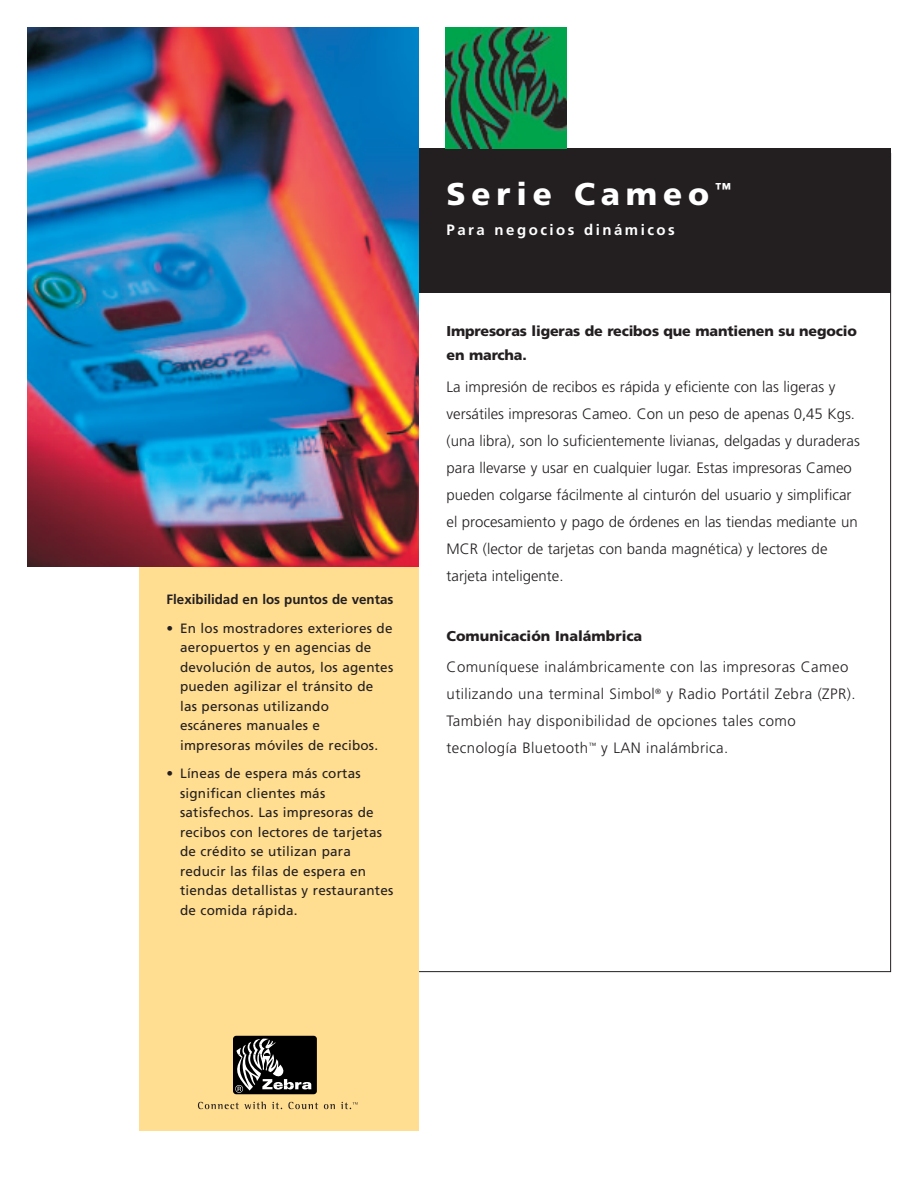
<style>
.page{position:relative;width:918px;height:1188px;background:#fff}
.page>*{position:absolute;margin:0;border:0;box-sizing:border-box;transform-origin:0 0}
.t1{font:900 31.5px "Frutiger";letter-spacing:.185em;color:#fff}
.t2{font:300 15px/27px "Frutiger";color:#231f20}
.t3{font:300 15px/27px "Frutiger";letter-spacing:.03em;color:#231f20}
.t4{font:700 15px "Frutiger";letter-spacing:.165em;color:#fff}
.t5{font:900 14.25px/24px "Frutiger";letter-spacing:-.01em;color:#231f20}
.t6{font:13.5px/19.5px "Frutiger";letter-spacing:.015em;color:#231f20}
.t7{font:700 13.5px "Frutiger";color:#231f20}
</style>
<div class="page">
<div style="left:139px;top:555px;width:279px;height:576px;background:#ffdd91"></div>
<div style="left:405px;top:148px;width:486px;height:145px;background:#231f20"></div>
<img style="left:27px;top:27px;width:391px;height:540px">
<img style="left:445px;top:27px;width:122px;height:121px">
<div style="left:233px;top:1036px;width:84px;height:58px;background:#000;border-radius:3px"></div>
<svg style="left:235px;top:1039px;width:76px;height:54px"></svg>
<svg style="left:198px;top:1102px;width:68px;height:7px"></svg>
<svg style="left:272px;top:1102px;width:10px;height:7px"></svg>
<svg style="left:288px;top:1102px;width:30px;height:7px"></svg>
<svg style="left:324px;top:1104px;width:11px;height:5px"></svg>
<svg style="left:341px;top:1102px;width:16px;height:7px"></svg>
<p class="t7" style="left:167px;top:594px;width:228px">Flexibilidad en los puntos de ventas</p>
<p class="t6" style="left:180px;top:619px;width:215px;text-indent:-14px">• En los mostradores exteriores de aeropuertos y en agencias de devolución de autos, los agentes pueden agilizar el tránsito de las personas utilizando escáneres manuales e impresoras móviles de recibos.</p>
<p class="t6" style="left:180px;top:765px;width:215px;text-indent:-14px">• Líneas de espera más cortas significan clientes más satisfechos. Las impresoras de recibos con lectores de tarjetas de crédito se utilizan para reducir las filas de espera en tiendas detallistas y restaurantes de comida rápida.</p>
<h1 class="t1" style="left:447px;top:182px;width:286px">Serie Cameo <sup>™</sup></h1>
<p class="t4" style="left:447px;top:224px;width:230px">Para negocios dinámicos</p>
<p class="t5" style="left:447px;top:320px;width:412px">Impresoras ligeras de recibos que mantienen su negocio en marcha.</p>
<p class="t2" style="left:447px;top:374px;width:415px">La impresión de recibos es rápida y eficiente con las ligeras y versátiles impresoras Cameo. Con un peso de apenas 0,45 Kgs. (una libra), son lo suficientemente livianas, delgadas y duraderas para llevarse y usar en cualquier lugar. Estas impresoras Cameo pueden colgarse fácilmente al cinturón del usuario y simplificar el procesamiento y pago de órdenes en las tiendas mediante un MCR (lector de tarjetas con banda magnética) y lectores de tarjeta inteligente.</p>
<p class="t5" style="left:447px;top:625px;width:197px">Comunicación Inalámbrica</p>
<p class="t3" style="left:447px;top:655px;width:411px">Comuníquese inalámbricamente con las impresoras Cameo utilizando una terminal Simbol<sup>®</sup> y Radio Portátil Zebra (ZPR).<br>También hay disponibilidad de opciones tales como tecnología Bluetooth<sup>™</sup> y LAN inalámbrica.</p>
</div>
